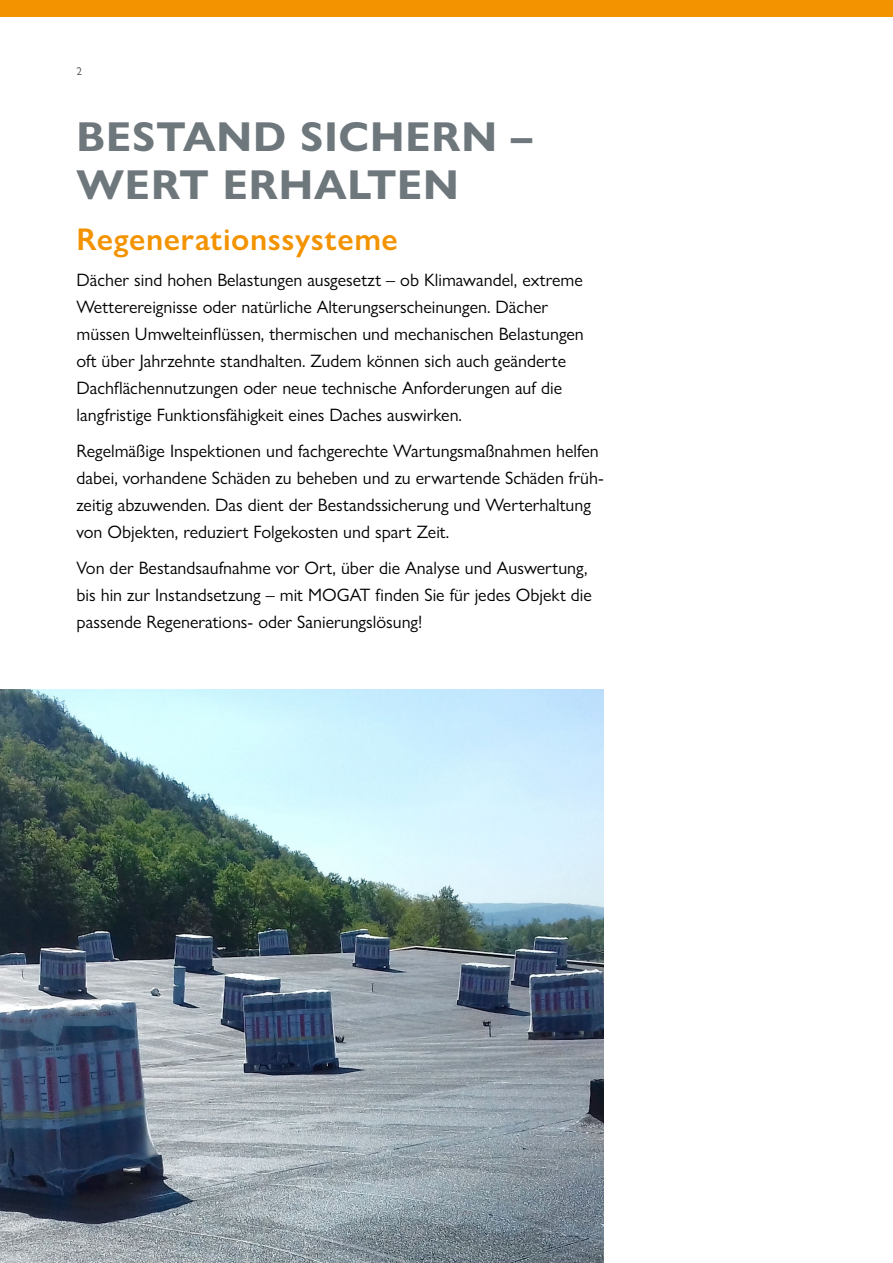
<style>
.page{position:relative;width:893px;height:1263px;background:#fff}
.page>*{position:absolute;margin:0;border:0;box-sizing:border-box;transform-origin:0 0}
.t1{font:700 42px/48px "Gill Sans Nova";letter-spacing:.02em;color:#6e777c}
.t2{font:600 31.5px "Gill Sans Nova";letter-spacing:.02em;color:#f39300}
.t3{font:18px/27px "Gill Sans Nova";color:#000}
.t4{font:11.25px "Gill Sans Nova";color:#485156}
</style>
<div class="page">
<div style="left:0;top:0;width:893px;height:17px;background:#f39300"></div>
<img style="left:0;top:689px;width:604px;height:574px">
<p class="t4" style="left:77px;top:64px;width:7px">2</p>
<h1 class="t1" style="left:77px;top:113px;width:457px">BESTAND SICHERN –<br>WERT ERHALTEN</h1>
<h2 class="t2" style="left:77px;top:220px;width:323px">Regenerationssysteme</h2>
<p class="t3" style="left:77px;top:267px;width:509px">Dächer sind hohen Belastungen ausgesetzt – ob Klimawandel, extreme Wetterereignisse oder natürliche Alterungserscheinungen. Dächer müssen Umwelteinflüssen, thermischen und mechanischen Belastungen oft über Jahrzehnte standhalten. Zudem können sich auch geänderte Dachflächennutzungen oder neue technische Anforderungen auf die langfristige Funktionsfähigkeit eines Daches auswirken.</p>
<p class="t3" style="left:77px;top:438px;width:529px">Regelmäßige Inspektionen und fachgerechte Wartungsmaßnahmen helfen dabei, vorhandene Schäden zu beheben und zu erwartende Schäden früh&shy;zeitig abzuwenden. Das dient der Bestandssicherung und Werterhaltung von Objekten, reduziert Folgekosten und spart Zeit.</p>
<p class="t3" style="left:77px;top:555px;width:517px">Von der Bestandsaufnahme vor Ort, über die Analyse und Auswertung, bis hin zur Instandsetzung – mit MOGAT finden Sie für jedes Objekt die passende Regenerations- oder Sanierungslösung!</p>
</div>
